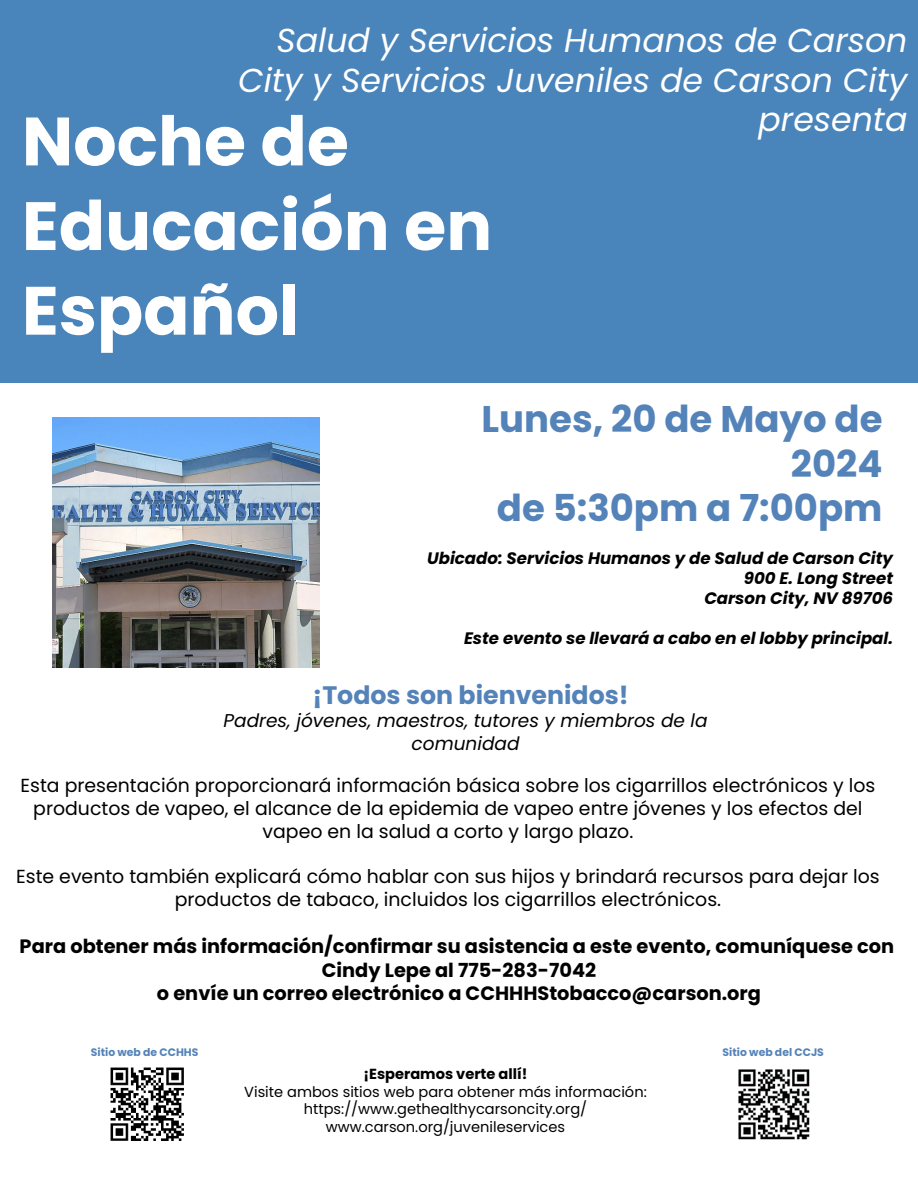
<style>
.page{position:relative;width:918px;height:1188px;background:#fff}
.page>*{position:absolute;margin:0;border:0;box-sizing:border-box;transform-origin:0 0}
.t1{font:700 68.25px/84.6px "Poppins";color:#fff}
.t2{font:700 37.05px/44.5px "Poppins";color:#5483b9;text-align:right}
.t3{font:italic 33.15px/39.8px "Poppins";color:#fff;text-align:right}
.t4{font:700 25.2px "Poppins";color:#5483b9}
.t5{font:700 19.35px/23.2px "Poppins";color:#000;text-align:center}
.t6{font:18.9px/22.6px "Poppins";color:#000;text-align:center}
.t7{font:italic 18.45px/22.2px "Poppins";color:#000;text-align:center}
.t8{font:italic 700 16.65px/20px "Poppins";color:#000;text-align:right}
.t9{font:14.55px/17.5px "Poppins";color:#000;text-align:center}
.t10{font:700 14.55px "Poppins";color:#000}
.t11{font:700 10.8px "Poppins";color:#5483b9}
</style>
<div class="page">
<div style="left:0;top:0;width:918px;height:383px;background:#4984ba"></div>
<img style="left:738px;top:1069px;width:72px;height:71px">
<img style="left:110px;top:1067px;width:74px;height:74px">
<img style="left:53px;top:418px;width:266px;height:250px">
<h3 class="t3" style="left:238px;top:20px;width:671px">Salud y Servicios Humanos de Carson<br>City y Servicios Juveniles de Carson City presenta</h3>
<h1 class="t1" style="left:22px;top:100px;width:472px">Noche de<br>Educación en<br>Español</h1>
<h2 class="t2" style="left:482px;top:397px;width:402px">Lunes, 20 de Mayo de<br>2024<br>de 5:30pm a 7:00pm</h2>
<p class="t8" style="left:427px;top:548px;width:468px">Ubicado: Servicios Humanos y de Salud de Carson City<br>900 E. Long Street<br>Carson City, NV 89706</p>
<p class="t8" style="left:464px;top:628px;width:431px">Este evento se llevará a cabo en el lobby principal.</p>
<h3 class="t4" style="left:312px;top:680px;width:318px">¡Todos son bienvenidos!</h3>
<p class="t7" style="left:223px;top:710px;width:486px">Padres, jóvenes, maestros, tutores y miembros de la comunidad</p>
<p class="t6" style="left:21px;top:775px;width:856px">Esta presentación proporcionará información básica sobre los cigarrillos electrónicos y los productos de vapeo, el alcance de la epidemia de vapeo entre jóvenes y los efectos del vapeo en la salud a corto y largo plazo.</p>
<p class="t6" style="left:16px;top:865px;width:865px">Este evento también explicará cómo hablar con sus hijos y brindará recursos para dejar los productos de tabaco, incluidos los cigarrillos electrónicos.</p>
<p class="t5" style="left:20px;top:935px;width:876px">Para obtener más información/confirmar su asistencia a este evento, comuníquese con<br>Cindy Lepe al 775-283-7042<br>o envíe un correo electrónico a CCHHHStobacco@carson.org</p>
<p class="t11" style="left:91px;top:1046px;width:109px">Sitio web de CCHHS</p>
<p class="t10" style="left:363px;top:1065px;width:166px">¡Esperamos verte allí!</p>
<p class="t9" style="left:244px;top:1083px;width:404px">Visite ambos sitios web para obtener más información: https://www.gethealthycarsoncity.org/ www.carson.org/juvenileservices</p>
<p class="t11" style="left:723px;top:1046px;width:103px">Sitio web del CCJS</p>
</div>
